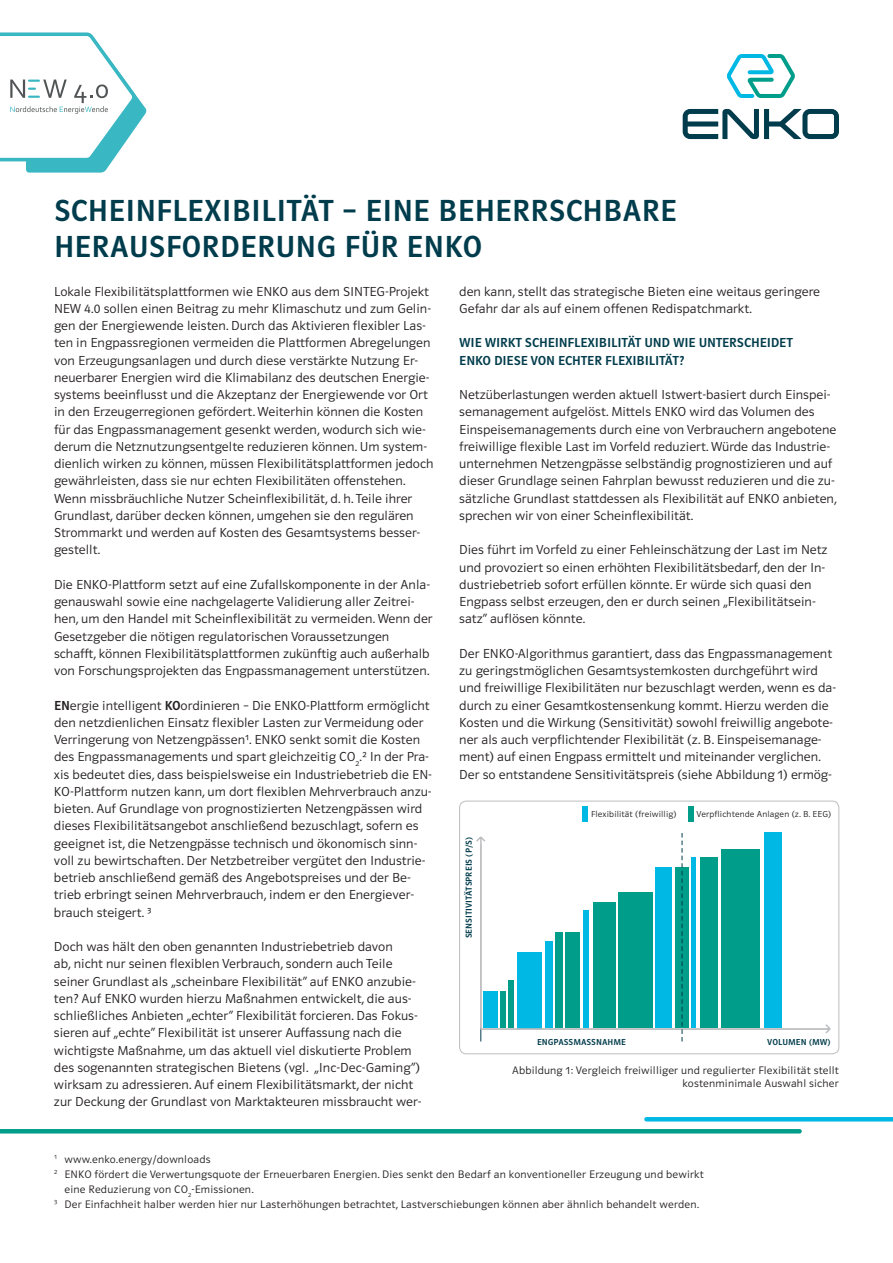
<style>
.page{position:relative;width:893px;height:1263px;background:#fff}
.page>*{position:absolute;margin:0;border:0;box-sizing:border-box;transform-origin:0 0}
.t1{font:31.5px/36px "Polo 11 Neu Krftg";letter-spacing:.015em;color:#003c4c}
.t2{font:13.5px/17.2px "Polo 11 Neu Leicht";color:#231f20}
.t3{font:13.5px/17.2px "Polo 11 Neu Krftg";color:#003c4c}
.t4{font:11.25px/13.5px "Polo 11 Neu Leicht";letter-spacing:.015em;color:#231f20;text-align:right}
.t5{font:9px "Polo 11 Neu Leicht";letter-spacing:.015em;color:#231f20}
.t6{font:9px "Polo 11 Neu Krftg";letter-spacing:.015em;color:#003c4c}
.s1{font-family:"Polo 11 Neu Krftg"}
</style>
<div class="page">
<hr style="left:646px;top:1117px;width:247px;height:4px;background:#00b8e4">
<hr style="left:0;top:1129px;width:800px;height:4px;background:#009e8a">
<svg style="left:683px;top:109px;width:156px;height:30px"></svg>
<svg style="left:726px;top:54px;width:69px;height:44px"></svg>
<div style="left:459px;top:801px;width:380px;height:253px;border:1px solid #bcbdc0;border-radius:7px"></div>
<svg style="left:476px;top:833px;width:355px;height:208px"></svg>
<div style="left:582px;top:807px;width:5px;height:15px;background:#00b8e4"></div>
<div style="left:688px;top:807px;width:6px;height:15px;background:#009e8a"></div>
<svg style="left:0;top:32px;width:146px;height:141px"></svg>
<h1 class="t1" style="left:54px;top:193px;width:624px">SCHEINFLEXIBILITÄT – EINE BEHERRSCHBARE<br>HERAUSFORDERUNG FÜR ENKO</h1>
<p class="t2" style="left:54px;top:282px;width:381px">Lokale Flexibilitätsplattformen wie ENKO aus dem SINTEG-Projekt NEW 4.0 sollen einen Beitrag zu mehr Klimaschutz und zum Gelin&shy;gen der Energiewende leisten. Durch das Aktivieren flexibler Las&shy;ten in Engpassregionen vermeiden die Plattformen Abregelungen von Erzeugungsanlagen und durch diese verstärkte Nutzung Er&shy;neuerbarer Energien wird die Klimabilanz des deutschen Energie&shy;systems beeinflusst und die Akzeptanz der Energiewende vor Ort in den Erzeugerregionen gefördert. Weiterhin können die Kosten für das Engpassmanagement gesenkt werden, wodurch sich wie&shy;derum die Netznutzungsentgelte reduzieren können. Um system&shy;dienlich wirken zu können, müssen Flexibilitätsplattformen jedoch gewährleisten, dass sie nur echten Flexibilitäten offenstehen.<br>Wenn missbräuchliche Nutzer Scheinflexibilität, d. h. Teile ihrer Grundlast, darüber decken können, umgehen sie den regulären Strommarkt und werden auf Kosten des Gesamtsystems besser&shy;gestellt.</p>
<p class="t2" style="left:54px;top:576px;width:380px">Die ENKO-Plattform setzt auf eine Zufallskomponente in der Anla&shy;genauswahl sowie eine nachgelagerte Validierung aller Zeitrei&shy;hen, um den Handel mit Scheinflexibilität zu vermeiden. Wenn der Gesetzgeber die nötigen regulatorischen Voraussetzungen schafft, können Flexibilitätsplattformen zukünftig auch außerhalb von Forschungsprojekten das Engpassmanagement unterstützen.</p>
<p class="t2" style="left:54px;top:696px;width:379px"><span class="s1">EN</span>ergie intelligent <span class="s1">KO</span>ordinieren – Die ENKO-Plattform ermöglicht den netzdienlichen Einsatz flexibler Lasten zur Vermeidung oder Verringerung von Netzengpässen¹. ENKO senkt somit die Kosten des Engpassmanagements und spart gleichzeitig CO<sub>2</sub>.² In der Pra&shy;xis bedeutet dies, dass beispielsweise ein Industriebetrieb die EN-KO-Plattform nutzen kann, um dort flexiblen Mehrverbrauch anzu&shy;bieten. Auf Grundlage von prognostizierten Netzengpässen wird dieses Flexibilitätsangebot anschließend bezuschlagt, sofern es geeignet ist, die Netzengpässe technisch und ökonomisch sinn&shy;voll zu bewirtschaften. Der Netzbetreiber vergütet den Industrie&shy;betrieb anschließend gemäß des Angebotspreises und der Be&shy;trieb erbringt seinen Mehrverbrauch, indem er den Energiever&shy;brauch steigert. ³</p>
<p class="t2" style="left:54px;top:938px;width:369px">Doch was hält den oben genannten Industriebetrieb davon<br>ab, nicht nur seinen flexiblen Verbrauch, sondern auch Teile seiner Grundlast als „scheinbare Flexibilität“ auf ENKO anzubie&shy;ten? Auf ENKO wurden hierzu Maßnahmen entwickelt, die aus&shy;schließliches Anbieten „echter“ Flexibilität forcieren. Das Fokus&shy;sieren auf „echte“ Flexibilität ist unserer Auffassung nach die wichtigste Maßnahme, um das aktuell viel diskutierte Problem des sogenannten strategischen Bietens (vgl. „Inc-Dec-Gaming“) wirksam zu adressieren. Auf einem Flexibilitätsmarkt, der nicht zur Deckung der Grundlast von Marktakteuren missbraucht wer-</p>
<p class="t2" style="left:459px;top:282px;width:362px">den kann, stellt das strategische Bieten eine weitaus geringere<br>Gefahr dar als auf einem offenen Redispatchmarkt.</p>
<p class="t3" style="left:459px;top:334px;width:335px">WIE WIRKT SCHEINFLEXIBILITÄT UND WIE UNTERSCHEIDET<br>ENKO DIESE VON ECHTER FLEXIBILITÄT?</p>
<p class="t2" style="left:459px;top:386px;width:379px">Netzüberlastungen werden aktuell Istwert-basiert durch Einspei&shy;semanagement aufgelöst. Mittels ENKO wird das Volumen des Einspeisemanagements durch eine von Verbrauchern angebotene freiwillige flexible Last im Vorfeld reduziert. Würde das Industrie&shy;unternehmen Netzengpässe selbständig prognostizieren und auf dieser Grundlage seinen Fahrplan bewusst reduzieren und die zu&shy;sätzliche Grundlast stattdessen als Flexibilität auf ENKO anbieten, sprechen wir von einer Scheinflexibilität.</p>
<p class="t2" style="left:459px;top:541px;width:370px">Dies führt im Vorfeld zu einer Fehleinschätzung der Last im Netz und provoziert so einen erhöhten Flexibilitätsbedarf, den der In&shy;dustriebetrieb sofort erfüllen könnte. Er würde sich quasi den Engpass selbst erzeugen, den er durch seinen „Flexibilitätsein&shy;satz“ auflösen könnte.</p>
<p class="t2" style="left:459px;top:645px;width:378px">Der ENKO-Algorithmus garantiert, dass das Engpassmanagement zu geringstmöglichen Gesamtsystemkosten durchgeführt wird und freiwillige Flexibilitäten nur bezuschlagt werden, wenn es da&shy;durch zu einer Gesamtkostensenkung kommt. Hierzu werden die Kosten und die Wirkung (Sensitivität) sowohl freiwillig angebote&shy;ner als auch verpflichtender Flexibilität (z. B. Einspeisemanage&shy;ment) auf einen Engpass ermittelt und miteinander verglichen.<br>Der so entstandene Sensitivitätspreis (siehe Abbildung 1) ermög-</p>
<p class="t6" style="left:464px;top:938px;width:103px;rotate:-90deg">SENSITIVITÄTSPREIS (P/S)</p>
<p class="t5" style="left:591px;top:809px;width:87px">Flexibilität (freiwillig)</p>
<p class="t5" style="left:697px;top:809px;width:136px">Verpflichtende Anlagen (z. B. EEG)</p>
<p class="t6" style="left:537px;top:1037px;width:90px">ENGPASSMASSNAHME</p>
<p class="t6" style="left:767px;top:1037px;width:65px">VOLUMEN (MW)</p>
<p class="t4" style="left:512px;top:1063px;width:328px">Abbildung 1: Vergleich freiwilliger und regulierter Flexibilität stellt kostenminimale Auswahl sicher</p>
<p class="t4" style="left:54px;top:1152px;width:158px"><sup>1</sup> www.enko.energy/downloads</p>
<p class="t4" style="left:54px;top:1167px;width:651px"><sup>2</sup> ENKO fördert die Verwertungsquote der Erneuerbaren Energien. Dies senkt den Bedarf an konventioneller Erzeugung und bewirkt</p>
<p class="t4" style="left:65px;top:1182px;width:191px">eine Reduzierung von CO<sub>2</sub>-Emissionen.</p>
<p class="t4" style="left:54px;top:1197px;width:647px"><sup>3</sup> Der Einfachheit halber werden hier nur Lasterhöhungen betrachtet, Lastverschiebungen können aber ähnlich behandelt werden.</p>
</div>
